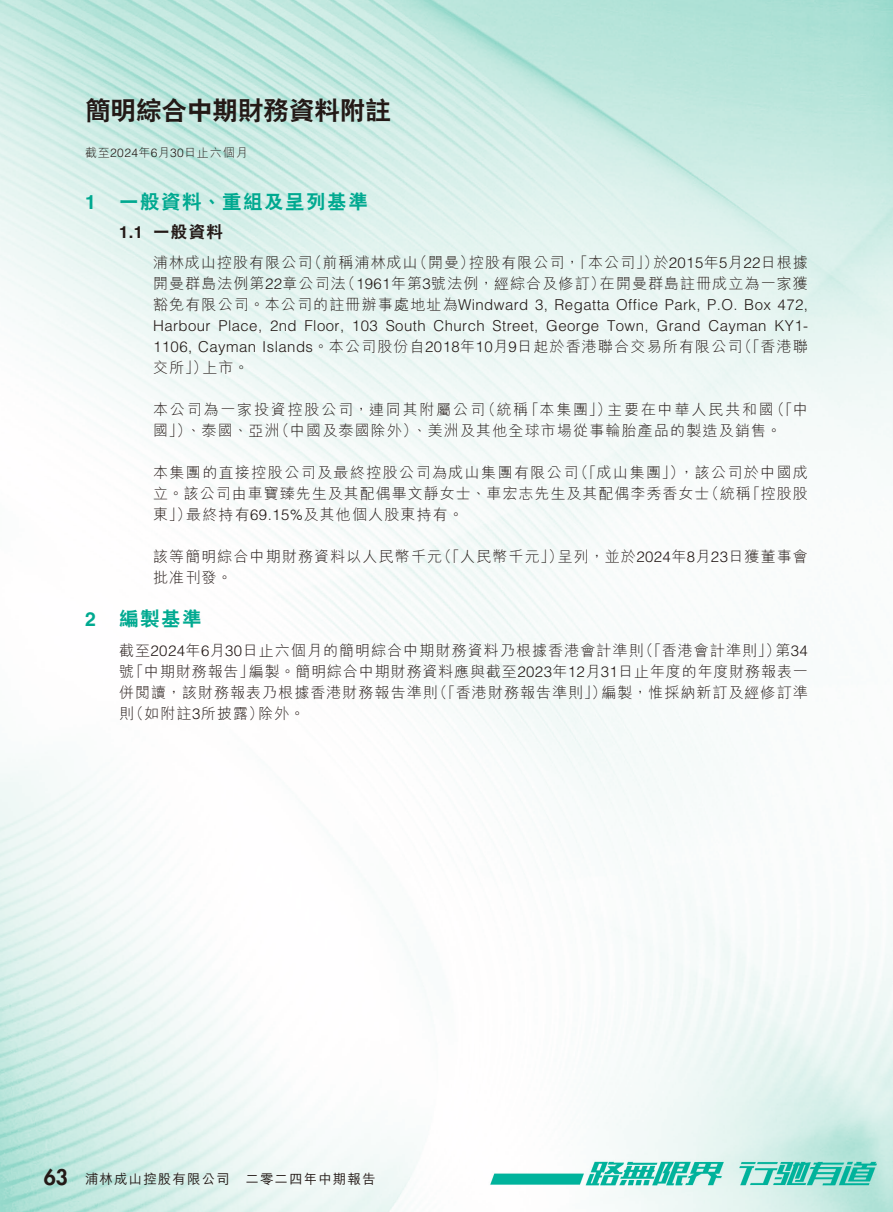
<style>
.page{position:relative;width:893px;height:1212px;background:#fff}
.page>*{position:absolute;margin:0;border:0;box-sizing:border-box;transform-origin:0 0}
.t1{font:800 25.5px "C Hei 2 HK";color:#231916}
.t2{font:800 21px "Futura Std";color:#231916}
.t3{font:800 19.5px "C Hei 2 HK";letter-spacing:.08em;color:#00a990}
.t4{font:700 19.5px "Helvetica LT Std";color:#00a990}
.t5{font:800 16.5px "C Hei 2 HK";color:#231916}
.t6{font:700 16.5px "Helvetica LT Std";color:#231916}
.t7{font:300 15px/21px "M Hei HK";letter-spacing:.07em;color:#231916}
.t8{font:300 15px/21px "Helvetica LT Std";letter-spacing:.03em;color:#231916;text-align:right}
.t9{font:300 15px "M Hei HK";letter-spacing:.095em;color:#231916}
.t10{font:300 15px "M Hei HK";letter-spacing:.12em;color:#231916}
.t11{font:500 13.5px "M Hei HK";letter-spacing:.08em;color:#231916}
.t12{font:300 12px "M Hei HK";letter-spacing:.08em;color:#231916}
.s1{font-family:"Helvetica LT Std"}
.s2{font-family:"M Hei HK"}
</style>
<div class="page">
<img style="left:0;top:0;width:893px;height:1212px">
<h1 class="t1" style="left:85px;top:97px;width:307px">簡明綜合中期財務資料附註</h1>
<p class="t12" style="left:85px;top:146px;width:164px">截至<span class="s1">2024</span>年 月<span class="s1">6 30</span>日止六個月</p>
<h3 class="t4" style="left:85px;top:190px;width:12px">1</h3>
<h3 class="t4" style="left:85px;top:608px;width:12px">2</h3>
<h3 class="t3" style="left:119px;top:192px;width:250px">一般資料、重組及呈列基準</h3>
<p class="t6" style="left:119px;top:222px;width:25px">1.1</p>
<p class="t5" style="left:153px;top:224px;width:71px">一般資料</p>
<p class="t7" style="left:307px;top:252px;width:112px">（前稱浦林成山</p>
<p class="t7" style="left:413px;top:252px;width:63px">（開曼）</p>
<p class="t7" style="left:469px;top:252px;width:191px">控股有限公司「，本公司」）</p>
<p class="t7" style="left:153px;top:252px;width:161px">浦林成山控股有限公司</p>
<p class="t8" style="left:653px;top:252px;width:156px"><span class="s2">於</span>2015<span class="s2">年 月</span>5 22<span class="s2">日根據</span></p>
<p class="t7" style="left:341px;top:273px;width:266px">（<span class="s1">1961</span>年第<span class="s1">3</span>號法例，經綜合及修訂）</p>
<p class="t7" style="left:153px;top:273px;width:194px">開曼群島法例第<span class="s1">22</span>章公司法</p>
<p class="t8" style="left:153px;top:294px;width:656px"><span class="s2">豁免有限公司。本公司的註冊辦事處地址為</span>Windward 3, Regatta Office Park P, O. . Box 472,<br>KY1-</p>
<p class="t7" style="left:600px;top:273px;width:209px">在開曼群島註冊成立為一家獲</p>
<p class="t8" style="left:386px;top:315px;width:42px">South</p>
<p class="t8" style="left:433px;top:315px;width:53px">Church</p>
<p class="t8" style="left:493px;top:315px;width:47px">Street,</p>
<p class="t8" style="left:546px;top:315px;width:54px">George</p>
<p class="t8" style="left:657px;top:315px;width:46px">Grand</p>
<p class="t8" style="left:709px;top:315px;width:59px">Cayman</p>
<p class="t8" style="left:153px;top:315px;width:59px">Harbour</p>
<p class="t8" style="left:218px;top:315px;width:80px">Place 2, nd</p>
<p class="t8" style="left:305px;top:315px;width:41px">Floor,</p>
<p class="t8" style="left:607px;top:315px;width:43px">Town,</p>
<p class="t8" style="left:352px;top:315px;width:27px">103</p>
<p class="t7" style="left:737px;top:336px;width:72px">（「香港聯</p>
<p class="t8" style="left:153px;top:336px;width:591px">1106, Cayman Islands<span class="s2">。本公司股份自</span>2018<span class="s2">年</span>10<span class="s2">月</span>9<span class="s2">日起於香港聯合交易所有限公司</span></p>
<p class="t7" style="left:202px;top:357px;width:48px">上市。</p>
<p class="t7" style="left:153px;top:357px;width:56px">交所」）</p>
<p class="t7" style="left:481px;top:399px;width:49px">（統稱</p>
<p class="t7" style="left:524px;top:399px;width:89px">「本集團」）</p>
<p class="t7" style="left:770px;top:399px;width:40px">（「中</p>
<p class="t7" style="left:275px;top:399px;width:508px;text-indent:-122px">本公司為一家投資控股公司，連同其附屬公司<br>（中國及泰國除外）、美洲及其他全球市場從事輪胎產品的製造及銷售。</p>
<p class="t10" style="left:607px;top:402px;width:168px">主要在中華人民共和國</p>
<p class="t7" style="left:153px;top:420px;width:128px">國」）、泰國、亞洲</p>
<p class="t7" style="left:574px;top:462px;width:112px">（「成山集團」）</p>
<p class="t9" style="left:153px;top:465px;width:427px">本集團的直接控股公司及最終控股公司為成山集團有限公司</p>
<p class="t9" style="left:679px;top:465px;width:130px">，該公司於中國成</p>
<p class="t7" style="left:704px;top:483px;width:48px">（統稱</p>
<p class="t7" style="left:186px;top:483px;width:525px;text-indent:-33px">立。該公司由車寶臻先生及其配偶畢文靜女士、車宏志先生及其配偶李秀香女士最終持有<span class="s1">69.15%</span>及其他個人股東持有。</p>
<p class="t7" style="left:745px;top:483px;width:64px">「控股股</p>
<p class="t7" style="left:153px;top:504px;width:40px">東」）</p>
<p class="t7" style="left:437px;top:546px;width:128px">（「人民幣千元」）</p>
<p class="t7" style="left:558px;top:546px;width:252px">呈列，並於<span class="s1">2024</span>年 月<span class="s1">8 23</span>日獲董事會</p>
<p class="t7" style="left:153px;top:546px;width:290px">該等簡明綜合中期財務資料以人民幣千元批准刊發。</p>
<h3 class="t3" style="left:119px;top:609px;width:84px">編製基準</h3>
<p class="t7" style="left:638px;top:640px;width:144px">（「香港會計準則」）</p>
<p class="t7" style="left:249px;top:640px;width:560px;text-indent:-130px">截至<span class="s1">2024</span>年 月<span class="s1">6 30</span>日止六個月的簡明綜合中期財務資料乃根據香港會計準則<br>編製。簡明綜合中期財務資料應與截至<span class="s1">2023</span>年<span class="s1">12</span>月<span class="s1">31</span>日止年度的年度財務報表一</p>
<p class="t8" style="left:775px;top:640px;width:34px"><span class="s2">第</span>34</p>
<p class="t7" style="left:129px;top:661px;width:127px">「中期財務報告」</p>
<p class="t7" style="left:119px;top:661px;width:16px">號</p>
<p class="t7" style="left:433px;top:682px;width:176px">（「香港財務報告準則」）</p>
<p class="t7" style="left:119px;top:682px;width:320px;text-align:center">併閱讀，該財務報表乃根據香港財務報告準則除外。</p>
<p class="t7" style="left:601px;top:682px;width:208px">編製，惟採納新訂及經修訂準</p>
<p class="t7" style="left:129px;top:703px;width:136px">（如附註<span class="s1">3</span>所披露）</p>
<p class="t7" style="left:119px;top:703px;width:16px">則</p>
<h2 class="t2" style="left:44px;top:1164px;width:26px">63</h2>
<p class="t11" style="left:85px;top:1169px;width:146px">浦林成山控股有限公司</p>
<p class="t11" style="left:245px;top:1169px;width:132px">二零二四年中期報告</p>
</div>
